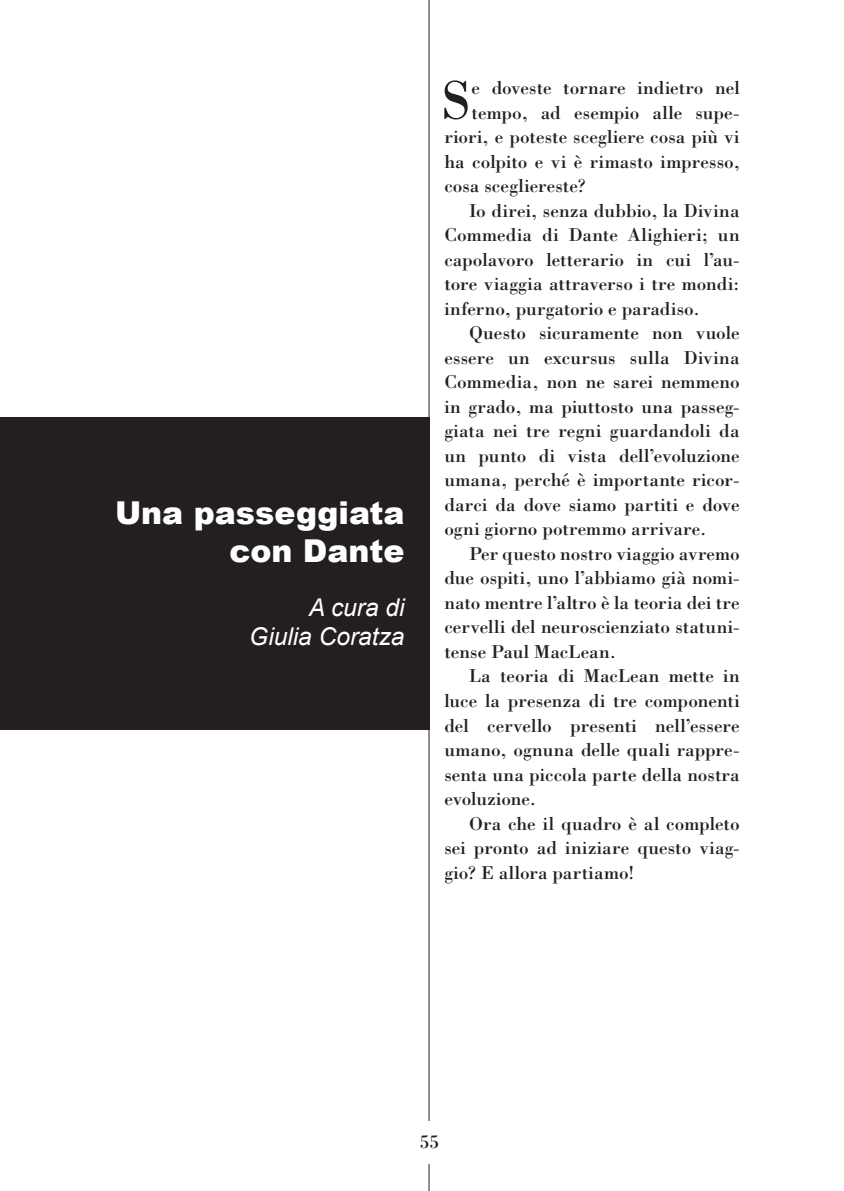
<style>
.page{position:relative;width:844px;height:1191px;background:#fff}
.page>*{position:absolute;margin:0;border:0;box-sizing:border-box;transform-origin:0 0}
.t1{font:56px "Bodoni";color:#231f20}
.t2{font:900 31.5px/37.8px "Arial";color:#fff;text-align:right}
.t3{font:italic 24.5px/29.4px "Arial";color:#fff;text-align:right}
.t4{font:19.25px "Bodoni";color:#231f20}
.t5{font:19.25px "Bodoni";letter-spacing:.02em;color:#231f20}
</style>
<div class="page">
<div style="left:0;top:417px;width:429px;height:312px;background:#231f20"></div>
<hr style="left:428px;top:0;width:1px;height:1191px;background:#231f20">
<div style="left:407px;top:1121px;width:44px;height:42px;background:#fff"></div>
<h2 class="t2" style="left:115px;top:492px;width:291px">Una passeggiata con Dante</h2>
<p class="t3" style="left:249px;top:593px;width:157px">A cura di<br>Giulia Coratza</p>
<h1 class="t1" style="left:440px;top:66px;width:33px">S</h1>
<p class="t4" style="left:471px;top:76px;width:269px">e doveste tornare indietro nel</p>
<p class="t4" style="left:471px;top:101px;width:269px">tempo, ad esempio alle supe-</p>
<p class="t4" style="left:444px;top:125px;width:297px">riori, e poteste scegliere cosa più vi</p>
<p class="t4" style="left:444px;top:150px;width:297px">ha colpito e vi è rimasto impresso,</p>
<p class="t4" style="left:444px;top:174px;width:143px">cosa scegliereste?</p>
<p class="t4" style="left:469px;top:199px;width:272px">Io direi, senza dubbio, la Divina</p>
<p class="t5" style="left:444px;top:223px;width:297px">Commedia di Dante Alighieri; un</p>
<p class="t4" style="left:444px;top:248px;width:297px">capolavoro letterario in cui l’au-</p>
<p class="t4" style="left:444px;top:272px;width:297px">tore viaggia attraverso i tre mondi:</p>
<p class="t4" style="left:444px;top:297px;width:257px">inferno, purgatorio e paradiso.</p>
<p class="t4" style="left:469px;top:321px;width:272px">Questo sicuramente non vuole</p>
<p class="t4" style="left:444px;top:346px;width:297px">essere un excursus sulla Divina</p>
<p class="t4" style="left:444px;top:370px;width:297px">Commedia, non ne sarei nemmeno</p>
<p class="t4" style="left:444px;top:395px;width:297px">in grado, ma piuttosto una passeg-</p>
<p class="t4" style="left:444px;top:419px;width:297px">giata nei tre regni guardandoli da</p>
<p class="t4" style="left:444px;top:444px;width:297px">un punto di vista dell’evoluzione</p>
<p class="t4" style="left:444px;top:468px;width:297px">umana, perché è importante ricor-</p>
<p class="t4" style="left:444px;top:493px;width:297px">darci da dove siamo partiti e dove</p>
<p class="t4" style="left:444px;top:517px;width:264px">ogni giorno potremmo arrivare.</p>
<p class="t4" style="left:469px;top:542px;width:272px">Per questo nostro viaggio avremo</p>
<p class="t4" style="left:444px;top:566px;width:297px">due ospiti, uno l’abbiamo già nomi-</p>
<p class="t4" style="left:444px;top:591px;width:297px">nato mentre l’altro è la teoria dei tre</p>
<p class="t4" style="left:444px;top:615px;width:297px">cervelli del neuroscienziato statuni-</p>
<p class="t4" style="left:444px;top:640px;width:173px">tense Paul MacLean.</p>
<p class="t4" style="left:469px;top:664px;width:272px">La teoria di MacLean mette in</p>
<p class="t4" style="left:444px;top:689px;width:297px">luce la presenza di tre componenti</p>
<p class="t4" style="left:444px;top:713px;width:297px">del cervello presenti nell’essere</p>
<p class="t4" style="left:444px;top:738px;width:297px">umano, ognuna delle quali rappre-</p>
<p class="t4" style="left:444px;top:762px;width:297px">senta una piccola parte della nostra</p>
<p class="t4" style="left:444px;top:787px;width:93px">evoluzione.</p>
<p class="t4" style="left:469px;top:811px;width:272px">Ora che il quadro è al completo</p>
<p class="t4" style="left:444px;top:836px;width:297px">sei pronto ad iniziare questo viag-</p>
<p class="t4" style="left:444px;top:860px;width:192px">gio? E allora partiamo!</p>
<p class="t4" style="left:419px;top:1130px;width:21px">55</p>
</div>
